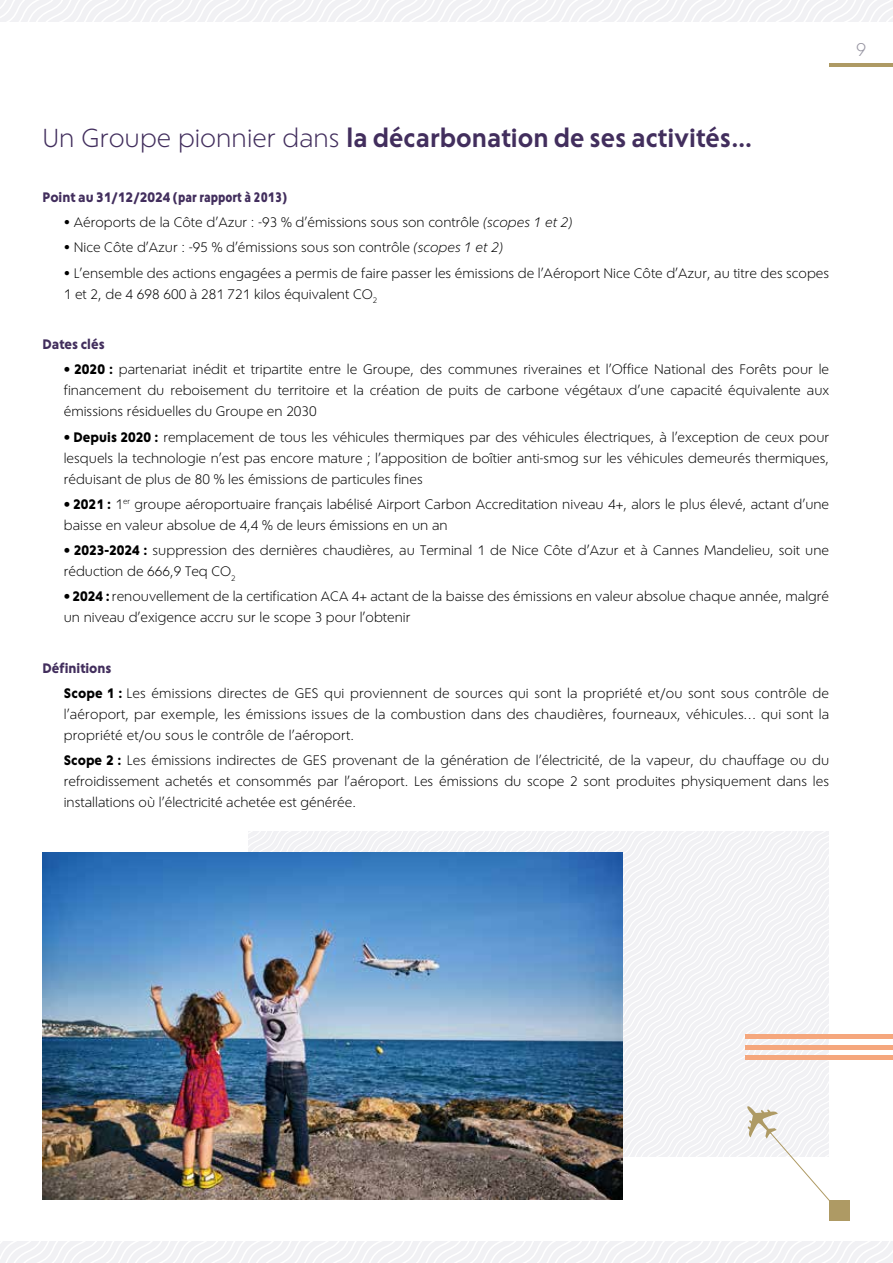
<style>
.page{position:relative;width:893px;height:1263px;background:#fff}
.page>*{position:absolute;margin:0;border:0;box-sizing:border-box;transform-origin:0 0}
.t1{font:600 25.5px "Corsica LX";color:#422e5d}
.t2{font:18px "Corsica LX";color:#9997a4}
.t3{font:13.5px/21px "Corsica LX";color:#000}
.t4{font:700 13.5px "Corsica LX";color:#422e5d}
.s1{font-weight:400}
.s2{font-stretch:condensed}
.s3{font-style:italic}
.s4{font-weight:700}
.s5{font-weight:700;color:#422e5d}
</style>
<div class="page">
<svg style="left:0;top:0;width:893px;height:22px"></svg>
<svg style="left:0;top:1242px;width:893px;height:21px"></svg>
<hr style="left:829px;top:64px;width:64px;height:3px;background:#ae9a64">
<img style="left:43px;top:853px;width:206px;height:346px">
<div style="left:745px;top:1055px;width:148px;height:5px;background:#f5a77d"></div>
<hr style="left:745px;top:1045px;width:148px;height:4px;background:#f5a77d">
<div style="left:745px;top:1034px;width:148px;height:5px;background:#f5a77d"></div>
<img style="left:249px;top:831px;width:583px;height:370px">
<div style="left:829px;top:1200px;width:21px;height:20px;background:#ae9a64"></div>
<h2 class="t2" style="left:856px;top:39px;width:12px">9</h2>
<h1 class="t1" style="left:43px;top:122px;width:711px"><span class="s1">Un Groupe pionnier dans</span> la décarbonation de ses activités…</h1>
<p class="t4" style="left:43px;top:189px;width:246px">Point au 31/12/2024 <span class="s2">(par rapport à 2013)</span></p>
<p class="t3" style="left:64px;top:212px;width:510px">• Aéroports de la Côte d’Azur : -93 % d’émissions sous son contrôle <span class="s3">(scopes 1 et 2)</span></p>
<p class="t3" style="left:64px;top:237px;width:441px">• Nice Côte d’Azur : -95 % d’émissions sous son contrôle <span class="s3">(scopes 1 et 2)</span></p>
<p class="t3" style="left:64px;top:262px;width:767px">• L’ensemble des actions engagées a permis de faire passer les émissions de l’Aéroport Nice Côte d’Azur, au titre des scopes<br>1 et 2, de 4 698 600 à 281 721 kilos équivalent CO<sub>2</sub></p>
<p class="t4" style="left:43px;top:336px;width:64px">Dates clés</p>
<p class="t3" style="left:64px;top:359px;width:767px;text-align:justify"><span class="s4">• 2020 :</span> partenariat inédit et tripartite entre le Groupe, des communes riveraines et l’Office National des Forêts pour le financement du reboisement du territoire et la création de puits de carbone végétaux d’une capacité équivalente aux émissions résiduelles du Groupe en 2030</p>
<p class="t3" style="left:64px;top:426px;width:767px;text-align:justify"><span class="s4">• Depuis 2020 :</span> remplacement de tous les véhicules thermiques par des véhicules électriques, à l’exception de ceux pour lesquels la technologie n’est pas encore mature ; l’apposition de boîtier anti-smog sur les véhicules demeurés thermiques, réduisant de plus de 80 % les émissions de particules fines</p>
<p class="t3" style="left:64px;top:494px;width:767px"><span class="s4">• 2021 :</span> 1<sup>er</sup> groupe aéroportuaire français labélisé Airport Carbon Accreditation niveau 4+, alors le plus élevé, actant d’une baisse en valeur absolue de 4,4 % de leurs émissions en un an</p>
<p class="t3" style="left:64px;top:540px;width:767px"><span class="s4">• 2023-2024 :</span> suppression des dernières chaudières, au Terminal 1 de Nice Côte d’Azur et à Cannes Mandelieu, soit une réduction de 666,9 Teq CO<sub>2</sub></p>
<p class="t3" style="left:64px;top:586px;width:767px"><span class="s4">• 2024 :</span> renouvellement de la certification ACA 4+ actant de la baisse des émissions en valeur absolue chaque année, malgré un niveau d’exigence accru sur le scope 3 pour l’obtenir</p>
<p class="t3" style="left:64px;top:655px;width:767px;line-height:25.2px;text-indent:-21px"><span class="s5">Définitions<br></span><span class="s4">Scope 1 :</span> Les émissions directes de GES qui proviennent de sources qui sont la propriété et/ou sont sous contrôle de</p>
<p class="t3" style="left:64px;top:704px;width:767px">l’aéroport, par exemple, les émissions issues de la combustion dans des chaudières, fourneaux, véhicules… qui sont la propriété et/ou sous le contrôle de l’aéroport.</p>
<p class="t3" style="left:64px;top:750px;width:767px;text-align:justify"><span class="s4">Scope 2 :</span> Les émissions indirectes de GES provenant de la génération de l’électricité, de la vapeur, du chauffage ou du refroidissement achetés et consommés par l’aéroport. Les émissions du scope 2 sont produites physiquement dans les installations où l’électricité achetée est générée.</p>
</div>
